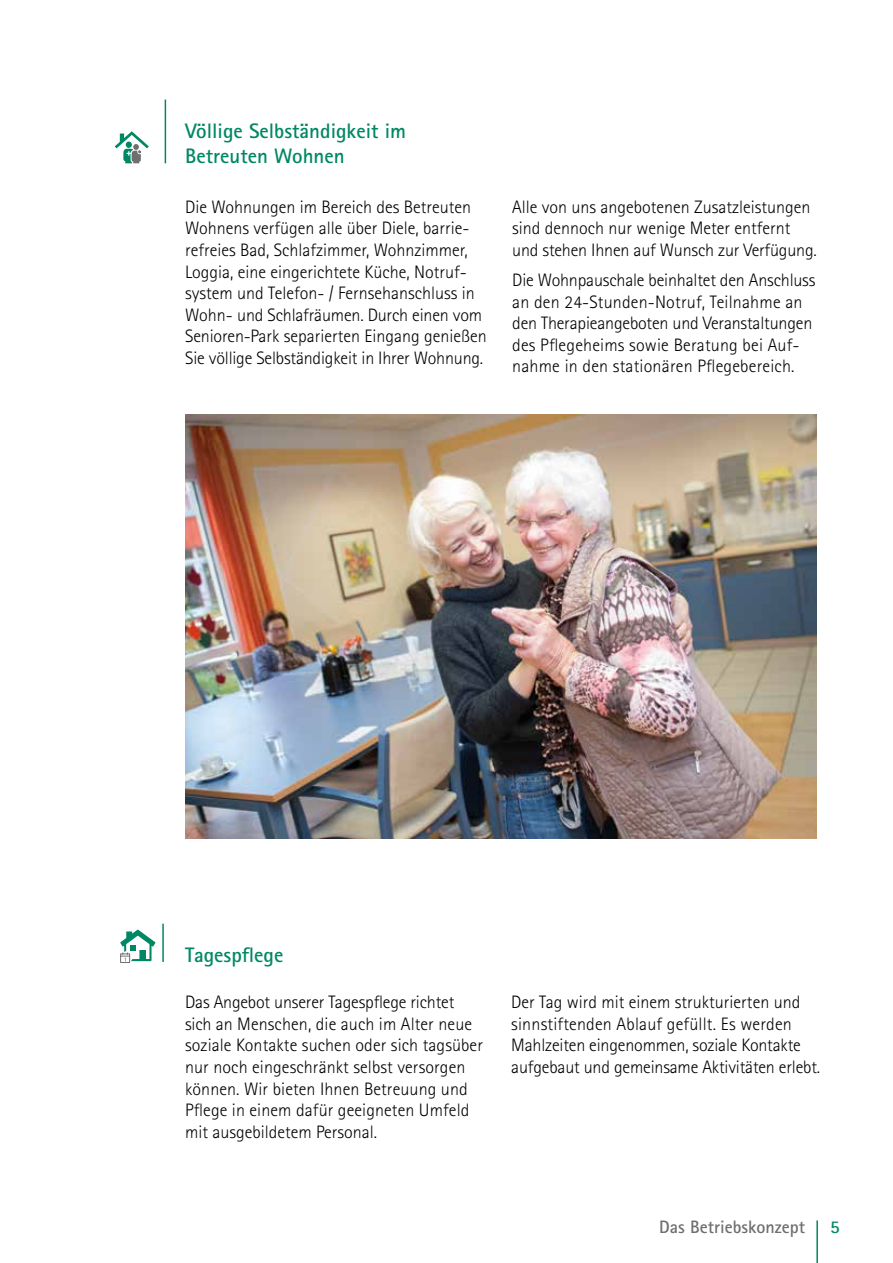
<style>
.page{position:relative;width:893px;height:1263px;background:#fff}
.page>*{position:absolute;margin:0;border:0;box-sizing:border-box;transform-origin:0 0}
.t1{font:700 21px/25.2px "Rotis Sans Serif Std";color:#008864}
.t2{font:300 18px/21.6px "Rotis Sans Serif Std";color:#000}
.t3{font:700 18px "Rotis Sans Serif Std";color:#706f6f}
.t4{font:700 18px "Rotis Sans Serif Std";color:#008864}
</style>
<div class="page">
<hr style="left:816px;top:1220px;width:2px;height:43px;background:#008864">
<img style="left:185px;top:415px;width:631px;height:423px">
<hr style="left:165px;top:100px;width:1px;height:63px;background:#008864">
<svg style="left:115px;top:131px;width:34px;height:32px"></svg>
<hr style="left:162px;top:924px;width:2px;height:38px;background:#008864">
<div style="left:120px;top:953px;width:10px;height:10px;border:1px solid #706f6f"></div>
<svg style="left:120px;top:930px;width:35px;height:31px"></svg>
<p class="t1" style="left:185px;top:118px;width:222px">Völlige Selbständigkeit im<br>Betreuten Wohnen</p>
<p class="t2" style="left:185px;top:196px;width:303px">Die Wohnungen im Bereich des Betreuten Wohnens verfügen alle über Diele, barrie&shy;refreies Bad, Schlafzimmer, Wohnzimmer, Loggia, eine eingerichtete Küche, Notruf&shy;system und Telefon- / Fernsehanschluss in Wohn- und Schlafräumen. Durch einen vom Senioren-Park separierten Eingang genießen Sie völlige Selbständigkeit in Ihrer Wohnung.</p>
<p class="t2" style="left:512px;top:196px;width:306px">Alle von uns angebotenen Zusatzleistungen sind dennoch nur wenige Meter entfernt und stehen Ihnen auf Wunsch zur Verfügung.</p>
<p class="t2" style="left:512px;top:269px;width:305px">Die Wohnpauschale beinhaltet den Anschluss an den 24-Stunden-Notruf, Teilnahme an den Therapieangeboten und Veranstaltungen des Pflegeheims sowie Beratung bei Auf&shy;nahme in den stationären Pflegebereich.</p>
<p class="t1" style="left:185px;top:942px;width:100px">Tagespflege</p>
<p class="t2" style="left:185px;top:991px;width:299px">Das Angebot unserer Tagespflege richtet sich an Menschen, die auch im Alter neue soziale Kontakte suchen oder sich tagsüber nur noch eingeschränkt selbst versorgen können. Wir bieten Ihnen Betreuung und Pflege in einem dafür geeigneten Umfeld mit ausgebildetem Personal.</p>
<p class="t2" style="left:511px;top:991px;width:310px">Der Tag wird mit einem strukturierten und sinnstiftenden Ablauf gefüllt. Es werden Mahlzeiten eingenommen, soziale Kontakte aufgebaut und gemeinsame Aktivitäten erlebt.</p>
<p class="t3" style="left:659px;top:1215px;width:147px">Das Betriebskonzept</p>
<p class="t4" style="left:830px;top:1215px;width:11px">5</p>
</div>
